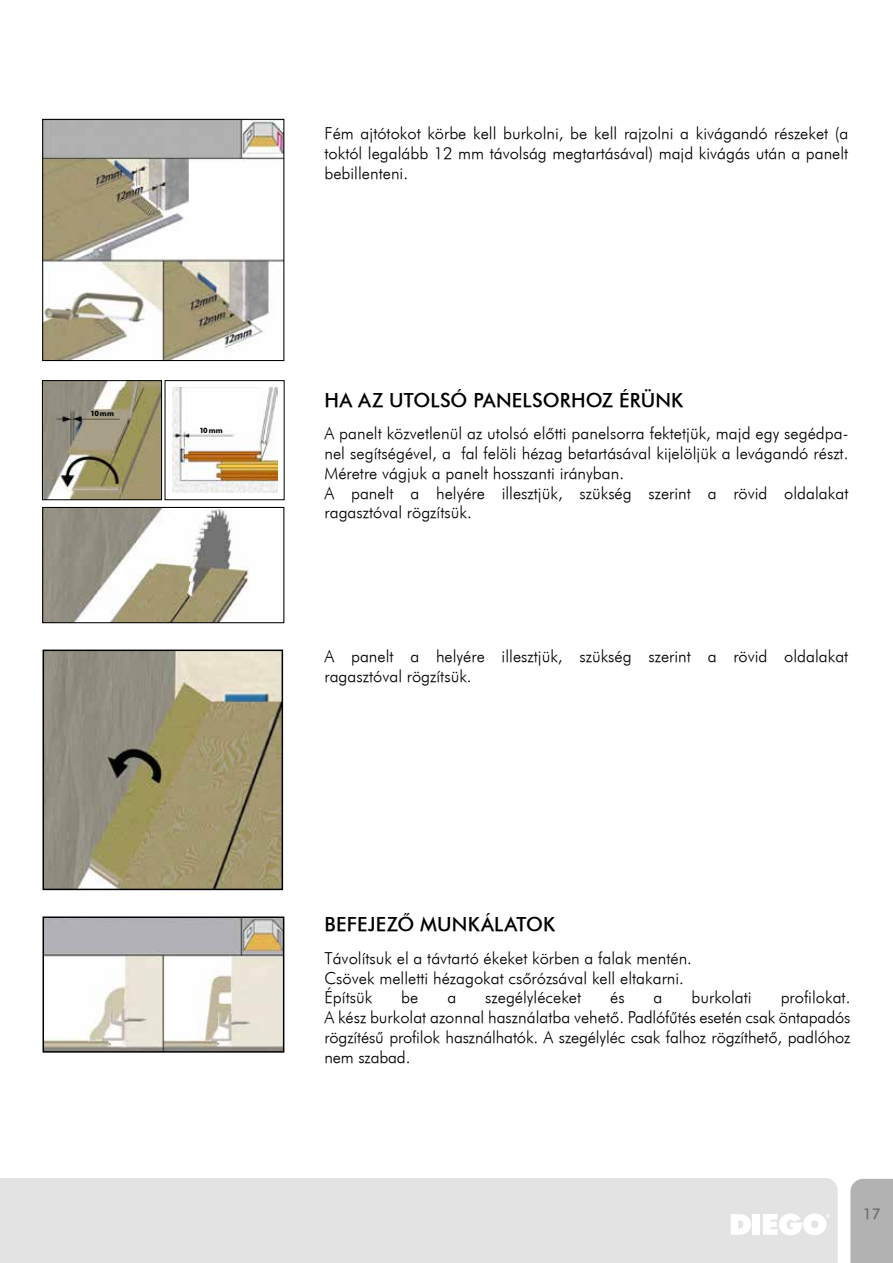
<style>
.page{position:relative;width:893px;height:1263px;background:#fff}
.page>*{position:absolute;margin:0;border:0;box-sizing:border-box;transform-origin:0 0}
.t1{font:19.5px "Futura Md CE Medium";letter-spacing:.01em;color:#000}
.t2{font:16.5px/19.8px "Futura Lt CE Light";color:#000}
.t3{font:15px "Futura Md CE Medium";color:#706f6f}
.t4{font:7.35px "Futura Md CE Bold";letter-spacing:.03em;color:#000}
</style>
<div class="page">
<div style="left:0;top:1178px;width:838px;height:85px;background:#e3e3e3"></div>
<div style="left:850px;top:1179px;width:43px;height:84px;background:#b3b2b2"></div>
<svg style="left:731px;top:1214px;width:20px;height:21px"></svg>
<div style="left:752px;top:1214px;width:8px;height:21px;background:#fff"></div>
<svg style="left:763px;top:1213px;width:67px;height:22px"></svg>
<img style="left:44px;top:121px;width:238px;height:238px">
<div style="left:42px;top:119px;width:242px;height:242px;border:1px solid #000"></div>
<img style="left:44px;top:509px;width:206px;height:112px">
<div style="left:42px;top:507px;width:242px;height:116px;border:1px solid #000"></div>
<img style="left:44px;top:382px;width:116px;height:116px">
<div style="left:42px;top:380px;width:120px;height:120px;border:1px solid #000"></div>
<img style="left:172px;top:388px;width:105px;height:105px">
<img style="left:46px;top:652px;width:234px;height:235px">
<div style="left:43px;top:649px;width:240px;height:241px;border:2px solid #000"></div>
<img style="left:46px;top:919px;width:235px;height:131px">
<div style="left:43px;top:916px;width:241px;height:137px;border:2px solid #000"></div>
<p class="t4" style="left:91px;top:409px;width:25px">10mm</p>
<p class="t4" style="left:199px;top:426px;width:25px">10mm</p>
<p class="t2" style="left:324px;top:124px;width:525px;text-align:justify">Fém ajtótokot körbe kell burkolni, be kell rajzolni a kivágandó részeket (a toktól legalább 12 mm távolság megtartásával) majd kivágás után a panelt bebillenteni.</p>
<p class="t1" style="left:324px;top:388px;width:360px">HA AZ UTOLSÓ PANELSORHOZ ÉRÜNK</p>
<p class="t2" style="left:324px;top:423px;width:525px">A panelt közvetlenül az utolsó előtti panelsorra fektetjük, majd egy segédpa&shy;nel segítségével, a fal felöli hézag betartásával kijelöljük a levágandó részt.<br>Méretre vágjuk a panelt hosszanti irányban.<br>A panelt a helyére illesztjük, szükség szerint a rövid oldalakat ragasztóval rögzítsük.</p>
<p class="t2" style="left:324px;top:646px;width:525px">A panelt a helyére illesztjük, szükség szerint a rövid oldalakat ragasztóval rögzítsük.</p>
<p class="t1" style="left:324px;top:912px;width:232px">BEFEJEZŐ MUNKÁLATOK</p>
<p class="t2" style="left:324px;top:948px;width:369px">Távolítsuk el a távtartó ékeket körben a falak mentén.<br>Csövek melletti hézagokat csőrózsával kell eltakarni.<br>Építsük</p>
<p class="t2" style="left:324px;top:988px;width:527px;text-align:justify;text-indent:456px">profilokat.<br>A kész burkolat azonnal használatba vehető. Padlófűtés esetén csak öntapadós rögzítésű profilok használhatók. A szegélyléc csak falhoz rögzíthető, padlóhoz nem szabad.</p>
<p class="t2" style="left:401px;top:988px;width:19px">be</p>
<p class="t2" style="left:447px;top:988px;width:10px">a</p>
<p class="t2" style="left:485px;top:988px;width:97px">szegélyléceket</p>
<p class="t2" style="left:610px;top:988px;width:16px">és</p>
<p class="t2" style="left:654px;top:988px;width:10px">a</p>
<p class="t2" style="left:691px;top:988px;width:62px">burkolati</p>
<p class="t3" style="left:863px;top:1204px;width:20px">17</p>
</div>
